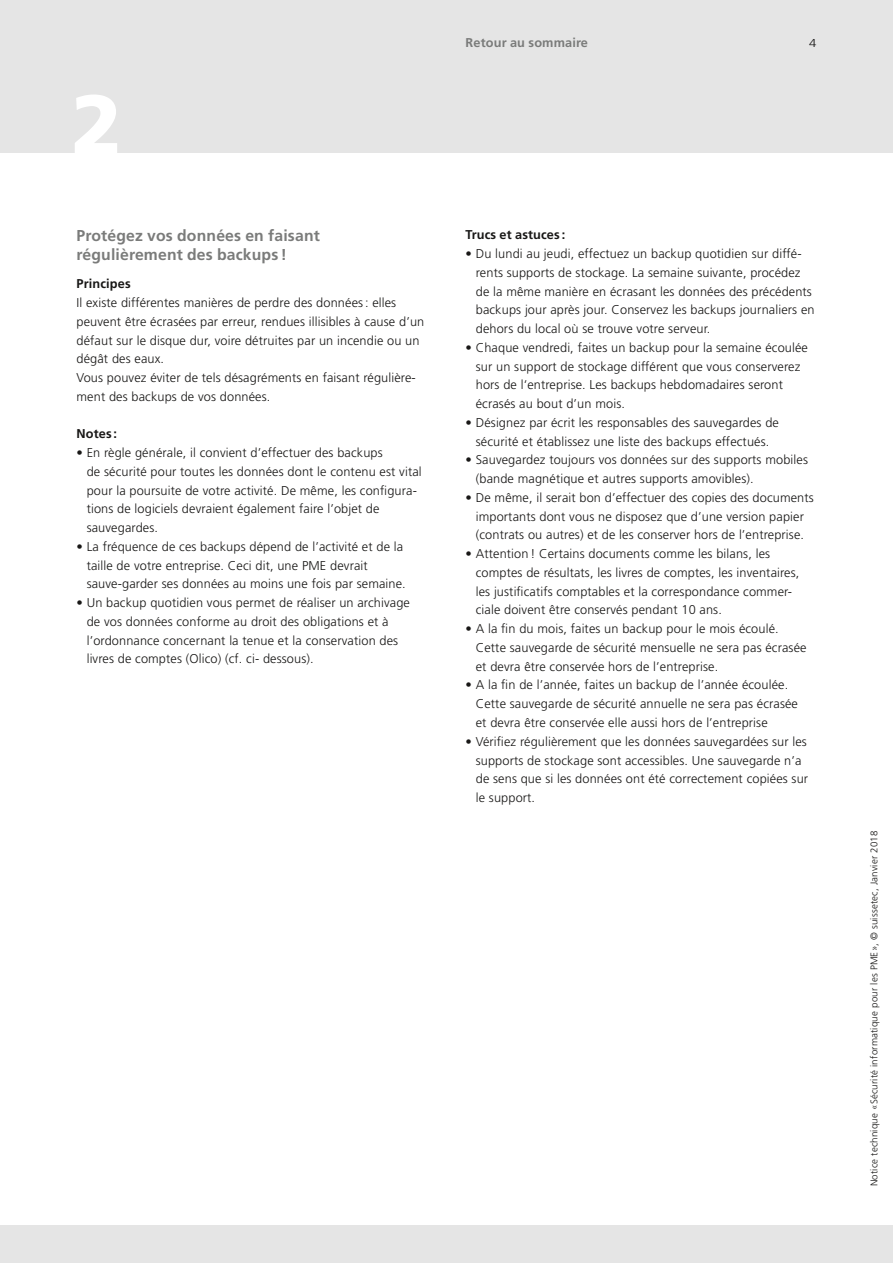
<style>
.page{position:relative;width:893px;height:1263px;background:#e5e5e5}
.page>*{position:absolute;margin:0;border:0;box-sizing:border-box;transform-origin:0 0}
.t1{font:900 84px "Frutiger LT Com";color:#fff}
.t2{font:700 15.75px/18.8px "Frutiger LT Std";letter-spacing:.01em;color:#7a7b7a}
.t3{font:300 12.75px/18.8px "Frutiger LT Std";letter-spacing:.01em;color:#181716}
.t4{font:700 12.75px "Frutiger LT Std";letter-spacing:.01em;color:#181716}
.t5{font:700 12.75px "Frutiger LT Std";letter-spacing:.01em;color:#7a7b7a}
.t6{font:300 11.55px "Frutiger LT Std";color:#181716;scale:1.14 1}
.t7{font:300 9.75px "Frutiger LT Std";letter-spacing:.02em;color:#181716}
</style>
<div class="page">
<div style="left:0;top:153px;width:893px;height:1072px;background:#fff"></div>
<h1 class="t1" style="left:71px;top:74px;width:53px">2</h1>
<p class="t2" style="left:77px;top:227px;width:245px">Protégez vos données en faisant régulièrement des backups !</p>
<p class="t4" style="left:77px;top:276px;width:56px">Principes</p>
<p class="t3" style="left:77px;top:293px;width:349px">Il existe différentes manières de perdre des données: elles peuvent être écrasées par erreur, rendues illisibles à cause d’un défaut sur le disque dur, voire détruites par un incendie ou un dégât des eaux.<br>Vous pouvez éviter de tels désagréments en faisant régulière&shy;ment des backups de vos données.</p>
<p class="t4" style="left:77px;top:426px;width:42px">Notes :</p>
<p class="t3" style="left:87px;top:443px;width:336px;text-indent:-10px">• En règle générale, il convient d’effectuer des backups<br>de sécurité pour toutes les données dont le contenu est vital pour la poursuite de votre activité. De même, les configura&shy;tions de logiciels devraient également faire l’objet de sauvegardes.</p>
<p class="t3" style="left:87px;top:537px;width:321px;text-indent:-10px">• La fréquence de ces backups dépend de l’activité et de la taille de votre entreprise. Ceci dit, une PME devrait sauve-garder ses données au moins une fois par semaine.</p>
<p class="t3" style="left:87px;top:594px;width:325px;text-indent:-10px">• Un backup quotidien vous permet de réaliser un archivage de vos données conforme au droit des obligations et à l’ordonnance concernant la tenue et la conservation des livres de comptes (Olico) (cf. ci- dessous).</p>
<p class="t5" style="left:466px;top:35px;width:124px">Retour au sommaire</p>
<p class="t6" style="left:809px;top:36px;width:8px">4</p>
<p class="t4" style="left:466px;top:227px;width:101px">Trucs et astuces :</p>
<p class="t3" style="left:476px;top:244px;width:340px;text-indent:-10px">• Du lundi au jeudi, effectuez un backup quotidien sur diffé&shy;rents supports de stockage. La semaine suivante, procédez de la même manière en écrasant les données des précédents backups jour après jour. Conservez les backups journaliers en dehors du local où se trouve votre serveur.</p>
<p class="t3" style="left:476px;top:338px;width:334px;text-indent:-10px">• Chaque vendredi, faites un backup pour la semaine écoulée sur un support de stockage différent que vous conserverez hors de l‘entreprise. Les backups hebdomadaires seront écrasés au bout d’un mois.</p>
<p class="t3" style="left:466px;top:413px;width:315px;text-align:center">• Désignez par écrit les responsables des sauvegardes de sécurité et établissez une liste des backups effectués.</p>
<p class="t3" style="left:476px;top:451px;width:334px;text-indent:-10px">• Sauvegardez toujours vos données sur des supports mobiles (bande magnétique et autres supports amovibles).</p>
<p class="t3" style="left:466px;top:488px;width:350px;text-align:center">• De même, il serait bon d’effectuer des copies des documents importants dont vous ne disposez que d’une version papier (contrats ou autres) et de les conserver hors de l’entreprise.</p>
<p class="t3" style="left:476px;top:545px;width:325px;text-indent:-10px">• Attention ! Certains documents comme les bilans, les comptes de résultats, les livres de comptes, les inventaires, les justificatifs comptables et la correspondance commer&shy;ciale doivent être conservés pendant 10 ans.</p>
<p class="t3" style="left:476px;top:620px;width:332px;text-indent:-10px">• A la fin du mois, faites un backup pour le mois écoulé.<br>Cette sauvegarde de sécurité mensuelle ne sera pas écrasée et devra être conservée hors de l’entreprise.</p>
<p class="t3" style="left:476px;top:676px;width:324px;text-indent:-10px">• A la fin de l’année, faites un backup de l’année écoulée.<br>Cette sauvegarde de sécurité annuelle ne sera pas écrasée et devra être conservée elle aussi hors de l’entreprise</p>
<p class="t3" style="left:476px;top:732px;width:334px;text-indent:-10px">• Vérifiez régulièrement que les données sauvegardées sur les supports de stockage sont accessibles. Une sauvegarde n’a de sens que si les données ont été correctement copiées sur le support.</p>
<p class="t7" style="left:869px;top:1186px;width:357px;rotate:-90deg">Notice technique «Sécurité informatique pour les PME», © suissetec, Janvier 2018</p>
</div>
